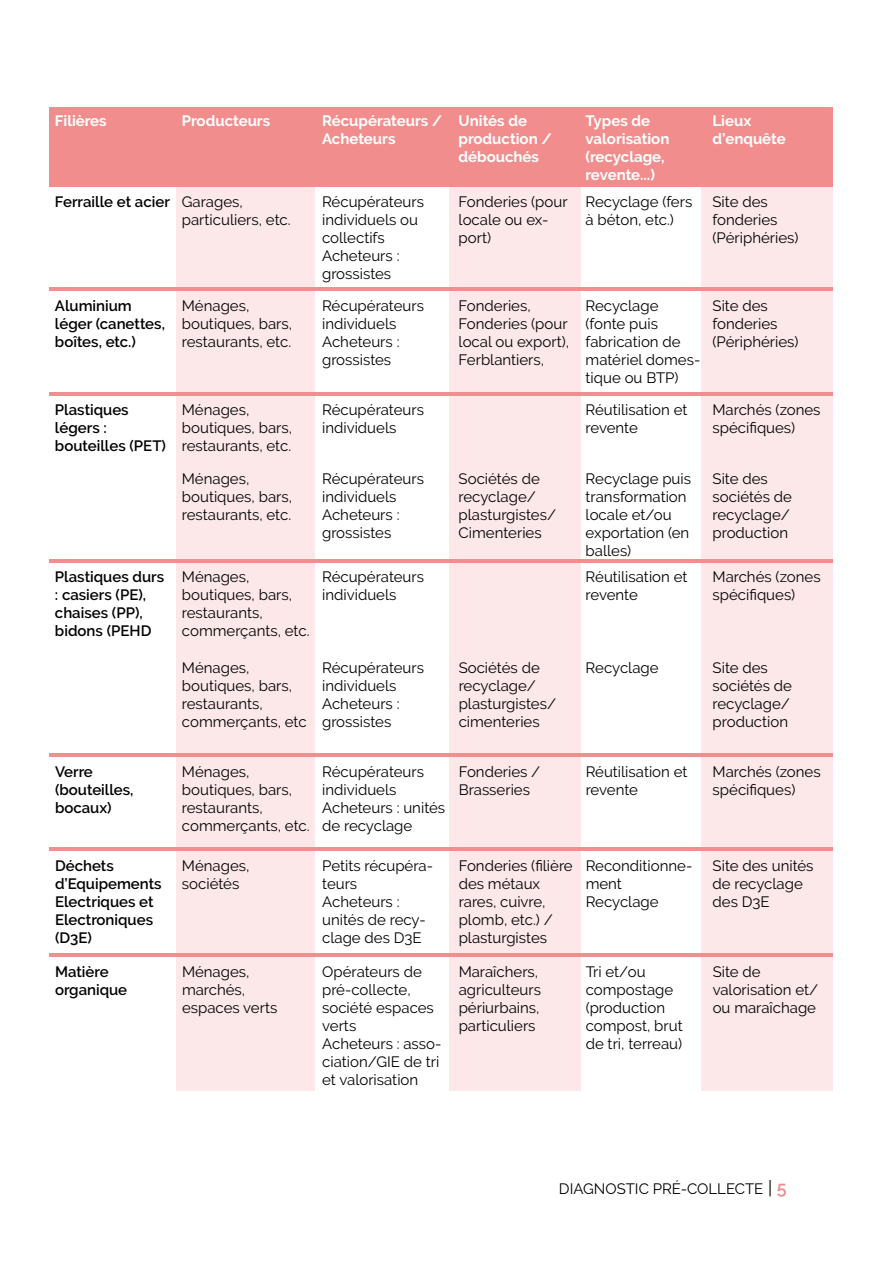
<style>
.page{position:relative;width:893px;height:1263px;background:#fff}
.page>*{position:absolute;margin:0;border:0;box-sizing:border-box;transform-origin:0 0}
.t1{font:15px/18px "Raleway";color:#000}
.t2{font:600 15px/18px "Raleway";color:#000}
.t3{font:700 15px/18px "Raleway";color:#fff}
.s1{font-weight:600}
.s2{font-size:18px}
.s3{font-weight:600;font-size:18px;color:#f18b8d}
</style>
<div class="page">
<div style="left:701px;top:186px;width:132px;height:905px;background:#fce8e9"></div>
<div style="left:449px;top:186px;width:131px;height:905px;background:#fce8e9"></div>
<div style="left:176px;top:186px;width:139px;height:905px;background:#fce8e9"></div>
<div style="left:50px;top:107px;width:783px;height:79px;background:#f18e8d"></div>
<hr style="left:50px;top:288px;width:783px;height:3px;background:#f18e8f">
<hr style="left:50px;top:393px;width:783px;height:3px;background:#f18e8f">
<hr style="left:50px;top:559px;width:783px;height:4px;background:#f18e8f">
<hr style="left:50px;top:753px;width:783px;height:4px;background:#f18e8f">
<hr style="left:50px;top:847px;width:783px;height:3px;background:#f18e8f">
<hr style="left:50px;top:954px;width:783px;height:3px;background:#f18e8f">
<p class="t3" style="left:55px;top:112px;width:53px">Filières</p>
<p class="t3" style="left:182px;top:112px;width:90px">Producteurs</p>
<p class="t3" style="left:322px;top:112px;width:122px">Récupérateurs /<br>Acheteurs</p>
<p class="t3" style="left:459px;top:112px;width:95px">Unités de production / débouchés</p>
<p class="t3" style="left:586px;top:112px;width:85px">Types de valorisation (recyclage, revente...)</p>
<p class="t3" style="left:712px;top:112px;width:75px">Lieux d’enquête</p>
<p class="t1" style="left:182px;top:193px;width:110px;text-indent:-127px"><span class="s1">Ferraille et acier</span> Garages, particuliers, etc.</p>
<p class="t1" style="left:322px;top:193px;width:103px">Récupérateurs individuels ou collectifs<br>Acheteurs : grossistes</p>
<p class="t1" style="left:459px;top:193px;width:110px">Fonderies (pour locale ou ex&shy;port)</p>
<p class="t1" style="left:586px;top:193px;width:108px">Recyclage (fers à béton, etc.)</p>
<p class="t1" style="left:712px;top:193px;width:88px">Site des fonderies (Périphéries)</p>
<p class="t2" style="left:55px;top:297px;width:112px">Aluminium léger (canettes, boîtes, etc.)</p>
<p class="t1" style="left:182px;top:297px;width:112px">Ménages, boutiques, bars, restaurants, etc.</p>
<p class="t1" style="left:322px;top:297px;width:103px">Récupérateurs individuels<br>Acheteurs : grossistes</p>
<p class="t1" style="left:459px;top:297px;width:112px">Fonderies,<br>Fonderies (pour local ou export),<br>Ferblantiers,</p>
<p class="t1" style="left:586px;top:297px;width:116px">Recyclage (fonte puis fabrication de matériel domes&shy;tique ou BTP)</p>
<p class="t1" style="left:712px;top:297px;width:88px">Site des fonderies (Périphéries)</p>
<p class="t2" style="left:55px;top:401px;width:113px">Plastiques légers : bouteilles (PET)</p>
<p class="t1" style="left:182px;top:401px;width:112px">Ménages, boutiques, bars, restaurants, etc.</p>
<p class="t1" style="left:322px;top:401px;width:103px">Récupérateurs individuels</p>
<p class="t1" style="left:586px;top:401px;width:103px">Réutilisation et revente</p>
<p class="t1" style="left:713px;top:401px;width:110px">Marchés (zones spécifiques)</p>
<p class="t1" style="left:182px;top:469px;width:112px">Ménages, boutiques, bars, restaurants, etc.</p>
<p class="t1" style="left:322px;top:469px;width:103px">Récupérateurs individuels<br>Acheteurs : grossistes</p>
<p class="t1" style="left:459px;top:469px;width:99px">Sociétés de recyclage/ plasturgistes/<br>Cimenteries</p>
<p class="t1" style="left:586px;top:469px;width:107px">Recyclage puis transformation locale et/ou exportation (en balles)</p>
<p class="t1" style="left:713px;top:469px;width:81px">Site des sociétés de recyclage/ production</p>
<p class="t2" style="left:55px;top:567px;width:111px">Plastiques durs : casiers (PE), chaises (PP), bidons (PEHD</p>
<p class="t1" style="left:182px;top:567px;width:129px">Ménages, boutiques, bars, restaurants, commerçants, etc.</p>
<p class="t1" style="left:322px;top:567px;width:103px">Récupérateurs individuels</p>
<p class="t1" style="left:586px;top:567px;width:103px">Réutilisation et revente</p>
<p class="t1" style="left:713px;top:567px;width:110px">Marchés (zones spécifiques)</p>
<p class="t1" style="left:182px;top:658px;width:126px">Ménages, boutiques, bars, restaurants, commerçants, etc</p>
<p class="t1" style="left:322px;top:658px;width:103px">Récupérateurs individuels<br>Acheteurs : grossistes</p>
<p class="t1" style="left:459px;top:658px;width:99px">Sociétés de recyclage/ plasturgistes/ cimenteries</p>
<p class="t1" style="left:586px;top:658px;width:74px">Recyclage</p>
<p class="t1" style="left:713px;top:658px;width:81px">Site des sociétés de recyclage/ production</p>
<p class="t2" style="left:55px;top:763px;width:80px">Verre (bouteilles, bocaux)</p>
<p class="t1" style="left:182px;top:762px;width:129px">Ménages, boutiques, bars, restaurants, commerçants, etc.</p>
<p class="t1" style="left:322px;top:762px;width:125px">Récupérateurs individuels<br>Acheteurs : unités de recyclage</p>
<p class="t1" style="left:459px;top:762px;width:83px">Fonderies /<br>Brasseries</p>
<p class="t1" style="left:586px;top:762px;width:103px">Réutilisation et revente</p>
<p class="t1" style="left:713px;top:762px;width:110px">Marchés (zones spécifiques)</p>
<p class="t2" style="left:55px;top:856px;width:108px">Déchets d’Equipements<br>Electriques et<br>Electroniques (D3E)</p>
<p class="t1" style="left:182px;top:856px;width:69px">Ménages, sociétés</p>
<p class="t1" style="left:322px;top:856px;width:112px">Petits récupéra&shy;teurs<br>Acheteurs : unités de recy&shy;clage des D3E</p>
<p class="t1" style="left:459px;top:856px;width:116px">Fonderies (filière des métaux rares, cuivre, plomb, etc.) / plasturgistes</p>
<p class="t1" style="left:586px;top:856px;width:108px">Reconditionne&shy;ment<br>Recyclage</p>
<p class="t1" style="left:713px;top:856px;width:102px">Site des unités de recyclage des D3E</p>
<p class="t2" style="left:55px;top:963px;width:74px">Matière organique</p>
<p class="t1" style="left:182px;top:962px;width:97px">Ménages, marchés, espaces verts</p>
<p class="t1" style="left:322px;top:962px;width:121px">Opérateurs de pré-collecte, société espaces verts<br>Acheteurs : asso&shy;ciation/GIE de tri et valorisation</p>
<p class="t1" style="left:459px;top:962px;width:84px">Maraîchers, agriculteurs périurbains, particuliers</p>
<p class="t1" style="left:586px;top:962px;width:99px">Tri et/ou compostage (production compost, brut de tri, terreau)</p>
<p class="t1" style="left:713px;top:962px;width:107px">Site de valorisation et/ ou maraîchage</p>
<p class="t1" style="left:559px;top:1179px;width:229px">DIAGNOSTIC PRÉ-COLLECTE <span class="s2">|</span> <span class="s3">5</span></p>
</div>
